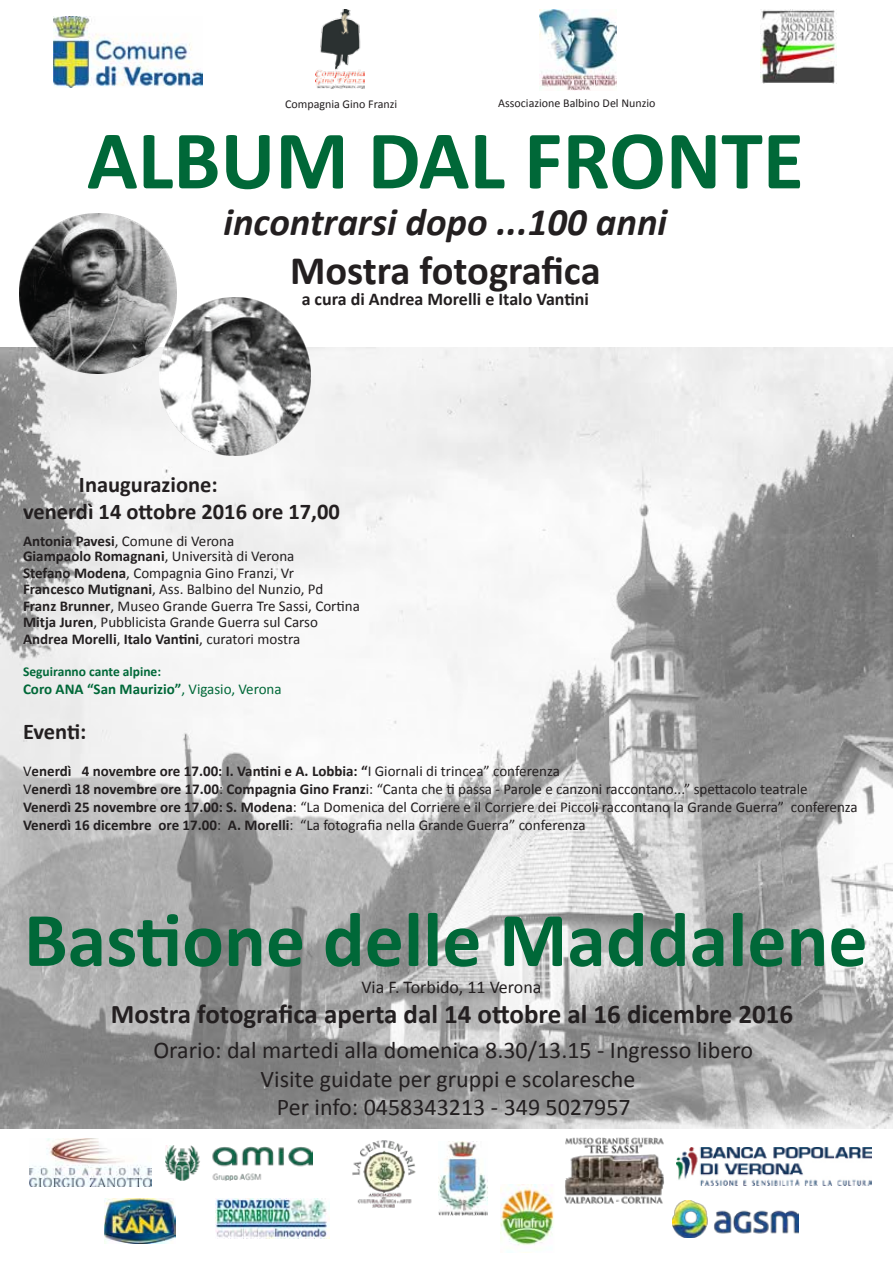
<style>
.page{position:relative;width:893px;height:1263px;background:#fff}
.page>*{position:absolute;margin:0;border:0;box-sizing:border-box;transform-origin:0 0}
.t1{font:700 84px "Calibri";color:#006838}
.t2{font:700 78px "Calibri";color:#006838}
.t3{font:700 40.5px "Calibri";letter-spacing:-.005em;color:#231f20}
.t4{font:italic 700 39px "Calibri";color:#231f20}
.t5{font:700 27px "Calibri";color:#231f20}
.t6{font:24px/28.8px "Calibri";color:#231f20;text-align:center}
.t7{font:700 22.5px/27px "Calibri";color:#231f20}
.t8{font:700 18px "Calibri";color:#231f20}
.t9{font:18px "Calibri";color:#231f20}
.t10{font:15px/16.5px "Calibri";color:#231f20}
.t11{font:700 15px "Calibri";color:#006838}
.t12{font:700 13.5px "Calibri";color:#006838}
.t13{font:12px "Calibri";color:#231f20}
.s1{font-weight:700}
.s2{font-weight:400}
</style>
<div class="page">
<img style="left:0;top:347px;width:893px;height:781px">
<img style="left:316px;top:10px;width:48px;height:78px">
<img style="left:540px;top:10px;width:76px;height:81px">
<img style="left:676px;top:1148px;width:195px;height:38px">
<img style="left:30px;top:1139px;width:121px;height:47px">
<img style="left:105px;top:1198px;width:70px;height:45px">
<img style="left:500px;top:1184px;width:54px;height:61px">
<img style="left:54px;top:17px;width:148px;height:70px">
<img style="left:760px;top:10px;width:77px;height:73px">
<img style="left:165px;top:1145px;width:148px;height:35px">
<img style="left:352px;top:1140px;width:64px;height:68px">
<img style="left:215px;top:1198px;width:115px;height:40px">
<img style="left:564px;top:1137px;width:100px;height:67px">
<img style="left:672px;top:1200px;width:126px;height:37px">
<img style="left:438px;top:1141px;width:49px;height:75px">
<img style="left:19px;top:213px;width:157px;height:161px">
<img style="left:160px;top:298px;width:150px;height:157px">
<p class="t13" style="left:498px;top:96px;width:159px">Associazione Balbino Del Nunzio</p>
<p class="t13" style="left:285px;top:97px;width:114px">Compagnia Gino Franzi</p>
<h1 class="t1" style="left:87px;top:107px;width:718px">ALBUM DAL FRONTE</h1>
<h3 class="t4" style="left:223px;top:197px;width:445px">incontrarsi dopo ...100 anni</h3>
<h3 class="t3" style="left:290px;top:244px;width:312px">Mostra fotografica</h3>
<p class="t8" style="left:302px;top:288px;width:289px">a cura di Andrea Morelli e Italo Vantini</p>
<h3 class="t7" style="left:23px;top:471px;width:318px;text-indent:56px">Inaugurazione:<br>venerdì 14 ottobre 2016 ore 17,00</h3>
<p class="t10" style="left:23px;top:534px;width:273px;line-height:15px"><span class="s1">Antonia Pavesi</span>, Comune di Verona<br><span class="s1">Giampaolo Romagnani</span>, Università di Verona</p>
<p class="t10" style="left:23px;top:565px;width:338px"><span class="s1">Stefano Modena</span>, Compagnia Gino Franzi, Vr<br><span class="s1">Francesco Mutignani</span>, Ass. Balbino del Nunzio, Pd <span class="s1">Franz Brunner</span>, Museo Grande Guerra Tre Sassi, Cortina <span class="s1">Mitja Juren</span>, Pubblicista Grande Guerra sul Carso <span class="s1">Andrea Morelli</span>, <span class="s1">Italo Vantini</span>, curatori mostra</p>
<p class="t12" style="left:23px;top:663px;width:140px">Seguiranno cante alpine:</p>
<p class="t11" style="left:23px;top:680px;width:260px">Coro ANA “San Maurizio”<span class="s2">, Vigasio, Verona</span></p>
<h3 class="t7" style="left:23px;top:718px;width:65px">Eventi:</h3>
<p class="t10" style="left:23px;top:761px;width:836px;line-height:18px">V<span class="s1">enerdì 4 novembre ore 17.00: I. Vantini e A. Lobbia: “</span>I Giornali di trincea” conferenza<br>V<span class="s1">enerdì 18 novembre ore 17.00</span>: <span class="s1">Compagnia Gino Franz</span>i: “Canta che ti passa - Parole e canzoni raccontano...” spettacolo teatrale <span class="s1">Venerdì 25 novembre ore 17.00: S. Modena</span>: “La Domenica del Corriere e il Corriere dei Piccoli raccontano la Grande Guerra” conferenza <span class="s1">Venerdì 16 dicembre ore 17.00</span>: <span class="s1">A. Morelli</span>: “La fotografia nella Grande Guerra” conferenza</p>
<h2 class="t2" style="left:24px;top:890px;width:845px">Bastione delle Maddalene</h2>
<p class="t9" style="left:361px;top:975px;width:182px">Via F. Torbido, 11 Verona</p>
<h3 class="t5" style="left:111px;top:996px;width:684px">Mostra fotografica aperta dal 14 ottobre al 16 dicembre 2016</h3>
<h3 class="t6" style="left:153px;top:1035px;width:601px">Orario: dal martedi alla domenica 8.30/13.15 - Ingresso libero<br>Visite guidate per gruppi e scolaresche<br>Per info: 0458343213 - 349 5027957</h3>
</div>
